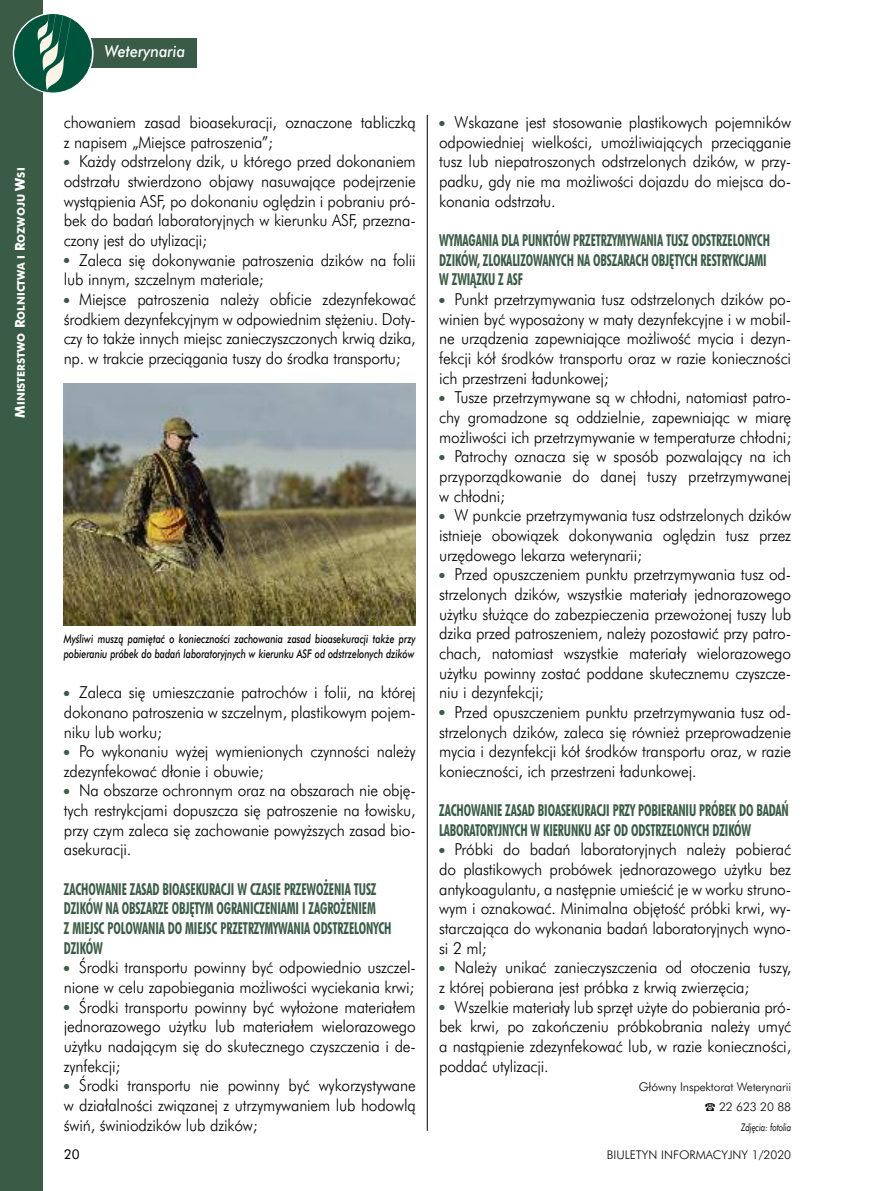
<style>
.page{position:relative;width:872px;height:1191px;background:#fff}
.page>*{position:absolute;margin:0;border:0;box-sizing:border-box;transform-origin:0 0}
.t1{font:300 16.5px/19.6px "Futura PL";letter-spacing:-.01em;color:#000;scale:.94 1}
.t2{font:italic 500 16.5px "Futura PL";color:#fff;scale:.9 1}
.t3{font:13.5px "Futura PL";color:#000}
.t4{font:italic 500 12px/15px "Futura PL";color:#000;scale:.75 1}
.t5{font:300 12px/19.6px "Futura PL";letter-spacing:-.01em;color:#000;text-align:right}
.t6{font:700 10.5px "Futura PL";color:#fff}
.t7{font:italic 10.5px "Futura PL";letter-spacing:-.01em;color:#000;scale:.75 1}
.s1{font-size:13.5px}
.s2{font-family:"Commercial Pi PL";font-weight:400;font-size:10.5px;color:#3a5c46}
.s3{font-weight:700;font-stretch:condensed;color:#3a5c46}
.s4{font-family:"Commercial Pi PL";font-weight:400}
</style>
<div class="page">
<hr style="left:427px;top:115px;width:1px;height:1015px;background:#000">
<div style="left:0;top:0;width:43px;height:1191px;background:#3a5c46"></div>
<div style="left:0;top:38px;width:197px;height:30px;background:#3a5c46"></div>
<svg style="left:15px;top:14px;width:77px;height:78px"></svg>
<img style="left:64px;top:384px;width:352px;height:242px">
<p class="t6" style="left:17px;top:418px;width:251px;rotate:-90deg"><span class="s1">M</span>INISTERSTWO <span class="s1">R</span>OLNICTWA I <span class="s1">R</span>OZWOJU <span class="s1">W</span>SI</p>
<p class="t2" style="left:105px;top:45px;width:91px">Weterynaria</p>
<p class="t1" style="left:64px;top:114px;width:376px">chowaniem zasad bioasekuracji, oznaczone tabliczkà z napisem „Miejsce patroszenia”;<br><span class="s2">1</span> Ka˝dy odstrzelony dzik, u którego przed dokonaniem odstrzału stwierdzono objawy nasuwajàce podejrzenie wystàpienia ASF, po dokonaniu ogl´dzin i pobraniu pró&shy;bek do badaƒ laboratoryjnych w kierunku ASF, przezna&shy;czony jest do utylizacji;<br><span class="s2">1</span> Zaleca si´ dokonywanie patroszenia dzików na folii lub innym, szczelnym materiale;<br><span class="s2">1</span> Miejsce patroszenia nale˝y obficie zdezynfekowaç Êrodkiem dezynfekcyjnym w odpowiednim st´˝eniu. Doty&shy;czy to tak˝e innych miejsc zanieczyszczonych krwià dzika, np. w trakcie przeciàgania tuszy do Êrodka transportu;</p>
<p class="t4" style="left:64px;top:632px;width:471px">MyÊliwi muszà pami´taç o koniecznoÊci zachowania zasad bioasekuracji tak˝e przy pobieraniu próbek do badaƒ laboratoryjnych w kierunku ASF od odstrzelonych dzików</p>
<p class="t1" style="left:64px;top:684px;width:376px"><span class="s2">1</span> Zaleca si´ umieszczanie patrochów i folii, na której dokonano patroszenia w szczelnym, plastikowym pojem&shy;niku lub worku;<br><span class="s2">1</span> Po wykonaniu wy˝ej wymienionych czynnoÊci nale˝y zdezynfekowaç dłonie i obuwie;<br><span class="s2">1</span> Na obszarze ochronnym oraz na obszarach nie obj´- tych restrykcjami dopuszcza si´ patroszenie na łowisku, przy czym zaleca si´ zachowanie powy˝szych zasad bio&shy;asekuracji.</p>
<p class="t1" style="left:64px;top:880px;width:376px"><span class="s3">ZACHOWANIE ZASAD BIOASEKURACJI W CZASIE PRZEWO˚ENIA TUSZ DZIKÓW NA OBSZARZE OBJ¢TYM OGRANICZENIAMI I ZAGRO˚ENIEM<br>Z MIEJSC POLOWANIA DO MIEJSC PRZETRZYMYWANIA ODSTRZELONYCH DZIKÓW<br></span><span class="s2">1</span> Ârodki transportu powinny byç odpowiednio uszczel&shy;nione w celu zapobiegania mo˝liwoÊci wyciekania krwi; <span class="s2">1</span> Ârodki transportu powinny byç wyło˝one materiałem jednorazowego u˝ytku lub materiałem wielorazowego u˝ytku nadajàcym si´ do skutecznego czyszczenia i de&shy;zynfekcji;<br><span class="s2">1</span> Ârodki transportu nie powinny byç wykorzystywane w działalnoÊci zwiàzanej z utrzymywaniem lub hodowlà Êwiƒ, Êwiniodzików lub dzików;</p>
<p class="t1" style="left:439px;top:114px;width:376px;text-align:justify"><span class="s2">1</span> Wskazane jest stosowanie plastikowych pojemników odpowiedniej wielkoÊci, umo˝liwiajàcych przeciàganie tusz lub niepatroszonych odstrzelonych dzików, w przy&shy;padku, gdy nie ma mo˝liwoÊci dojazdu do miejsca do&shy;konania odstrzału.</p>
<p class="t1" style="left:439px;top:232px;width:376px"><span class="s3">WYMAGANIA DLA PUNKTÓW PRZETRZYMYWANIA TUSZ ODSTRZELONYCH DZIKÓW, ZLOKALIZOWANYCH NA OBSZARACH OBJ¢TYCH RESTRYKCJAMI<br>W ZWIÑZKU Z ASF<br></span><span class="s2">1</span> Punkt przetrzymywania tusz odstrzelonych dzików po&shy;winien byç wyposa˝ony w maty dezynfekcyjne i w mobil&shy;ne urzàdzenia zapewniajàce mo˝liwoÊç mycia i dezyn&shy;fekcji kół Êrodków transportu oraz w razie koniecznoÊci ich przestrzeni ładunkowej;<br><span class="s2">1</span> Tusze przetrzymywane sà w chłodni, natomiast patro&shy;chy gromadzone sà oddzielnie, zapewniajàc w miar´ mo˝liwoÊci ich przetrzymywanie w temperaturze chłodni; <span class="s2">1</span> Patrochy oznacza si´ w sposób pozwalajàcy na ich przyporzàdkowanie do danej tuszy przetrzymywanej w chłodni;<br><span class="s2">1</span> W punkcie przetrzymywania tusz odstrzelonych dzików istnieje obowiàzek dokonywania ogl´dzin tusz przez urz´dowego lekarza weterynarii;<br><span class="s2">1</span> Przed opuszczeniem punktu przetrzymywania tusz od&shy;strzelonych dzików, wszystkie materiały jednorazowego u˝ytku słu˝àce do zabezpieczenia przewo˝onej tuszy lub dzika przed patroszeniem, nale˝y pozostawiç przy patro&shy;chach, natomiast wszystkie materiały wielorazowego u˝ytku powinny zostaç poddane skutecznemu czyszcze&shy;niu i dezynfekcji;<br><span class="s2">1</span> Przed opuszczeniem punktu przetrzymywania tusz od&shy;strzelonych dzików, zaleca si´ równie˝ przeprowadzenie mycia i dezynfekcji kół Êrodków transportu oraz, w razie koniecznoÊci, ich przestrzeni ładunkowej.</p>
<p class="t1" style="left:439px;top:802px;width:376px"><span class="s3">ZACHOWANIE ZASAD BIOASEKURACJI PRZY POBIERANIU PRÓBEK DO BADA¡ LABORATORYJNYCH W KIERUNKU ASF OD ODSTRZELONYCH DZIKÓW<br></span><span class="s2">1</span> Próbki do badaƒ laboratoryjnych nale˝y pobieraç do plastikowych probówek jednorazowego u˝ytku bez antykoagulantu, a nast´pnie umieÊciç je w worku struno&shy;wym i oznakowaç. Minimalna obj´toÊç próbki krwi, wy&shy;starczajàca do wykonania badaƒ laboratoryjnych wyno&shy;si 2 ml;<br><span class="s2">1</span> Nale˝y unikaç zanieczyszczenia od otoczenia tuszy, z której pobierana jest próbka z krwià zwierz´cia;<br><span class="s2">1</span> Wszelkie materiały lub sprz´t u˝yte do pobierania pró&shy;bek krwi, po zakoƒczeniu próbkobrania nale˝y umyç a nastàpienie zdezynfekowaç lub, w razie koniecznoÊci, poddaç utylizacji.</p>
<p class="t5" style="left:639px;top:1078px;width:154px">Główny Inspektorat Weterynarii <span class="s4">[</span> 22 623 20 88</p>
<p class="t7" style="left:741px;top:1122px;width:68px">Zdj´cia: fotolia</p>
<p class="t3" style="left:64px;top:1148px;width:17px">20</p>
<p class="t5" style="left:607px;top:1145px;width:186px">BIULETYN INFORMACYJNY 1/2020</p>
</div>
